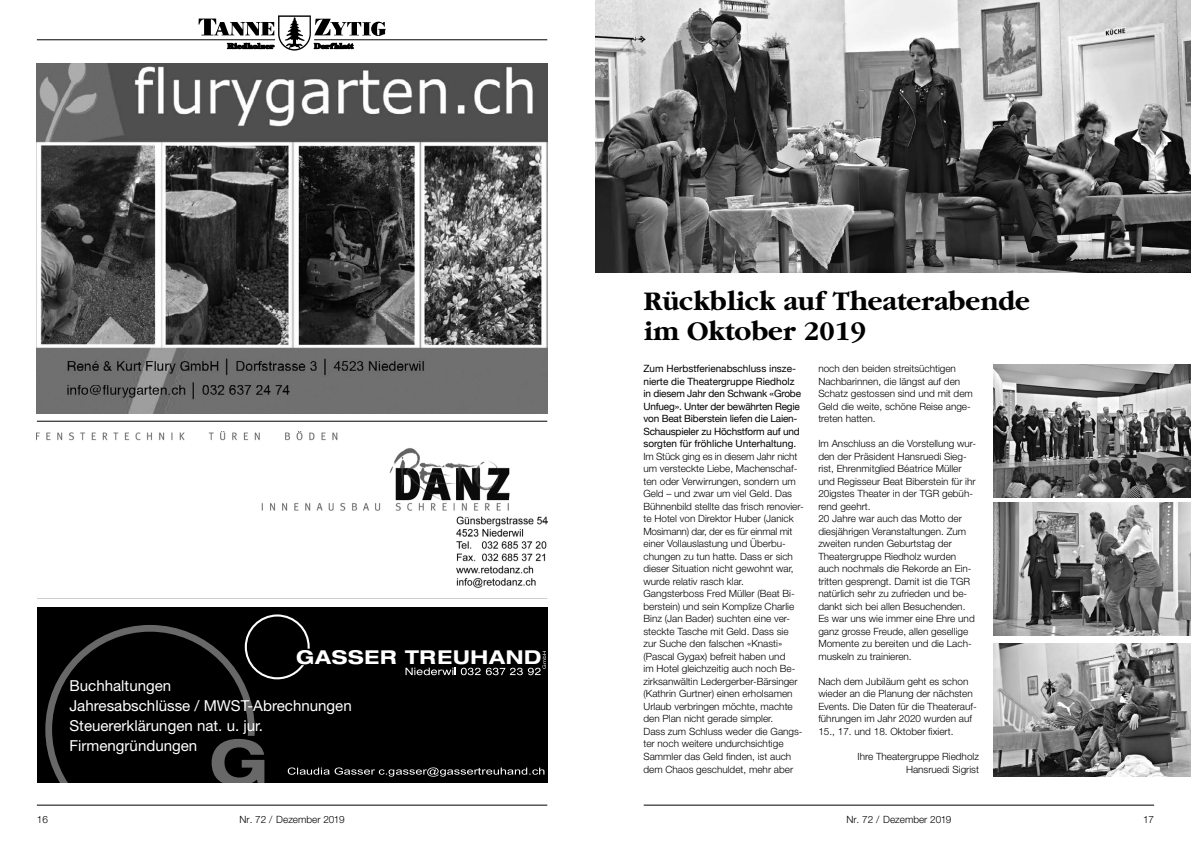
<style>
.page{position:relative;width:1191px;height:842px;background:#fff}
.page>*{position:absolute;margin:0;border:0;box-sizing:border-box;transform-origin:0 0}
.t1{font:700 expanded 62.4px "Helvetica Neue";color:#686868}
.t2{font:700 28px/30px "Garamond";color:#000}
.t3{font:700 expanded 19.1px "Helvetica Neue";letter-spacing:.04em;color:#fff}
.t4{font:15.1px/20.1px "Helvetica Neue";color:#fff}
.t5{font:300 10px/12.5px "Helvetica Neue";color:#000}
.t6{font:10px/12.5px "Helvetica Neue";letter-spacing:-.02em;color:#000}
</style>
<div class="page">
<svg style="left:198px;top:15px;width:188px;height:36px"></svg>
<hr style="left:37px;top:40px;width:238px;height:1px;background:#000">
<hr style="left:314px;top:40px;width:233px;height:1px;background:#000">
<hr style="left:37px;top:805px;width:510px;height:1px;background:#000">
<hr style="left:643px;top:805px;width:511px;height:1px;background:#000">
<img style="left:993px;top:364px;width:198px;height:133px">
<img style="left:993px;top:502px;width:198px;height:133px">
<img style="left:993px;top:643px;width:198px;height:133px">
<img style="left:595px;top:0;width:596px;height:273px">
<div style="left:37px;top:608px;width:510px;height:175px;background:#000"></div>
<svg style="left:45px;top:614px;width:501px;height:169px"></svg>
<hr style="left:37px;top:597px;width:510px;height:1px;background:#000">
<img style="left:37px;top:431px;width:510px;height:157px">
<hr style="left:37px;top:421px;width:510px;height:1px;background:#000">
<img style="left:37px;top:64px;width:510px;height:350px">
<h3 class="t3" style="left:296px;top:645px;width:247px">GASSER TREUHAND</h3>
<h3 class="t4" style="left:69px;top:675px;width:284px">Buchhaltungen<br>Jahresabschlüsse / MWST-Abrechnungen<br>Steuererklärungen nat. u. jur.<br>Firmengründungen</h3>
<h1 class="t1" style="left:209px;top:723px;width:60px">G</h1>
<h2 class="t2" style="left:644px;top:287px;width:387px">Rückblick auf Theaterabende im Oktober 2019</h2>
<p class="t6" style="left:643px;top:363px;width:159px">Zum Herbstferienabschluss insze&shy;nierte die Theatergruppe Riedholz in diesem Jahr den Schwank «Grobe Unfueg». Unter der bewährten Regie von Beat Biberstein liefen die Laien-Schauspieler zu Höchstform auf und sorgten für fröhliche Unterhaltung.</p>
<p class="t5" style="left:643px;top:450px;width:162px">Im Stück ging es in diesem Jahr nicht um versteckte Liebe, Machenschaf&shy;ten oder Verwirrungen, sondern um Geld – und zwar um viel Geld. Das Bühnenbild stellte das frisch renovier&shy;te Hotel von Direktor Huber (Janick Mosimann) dar, der es für einmal mit einer Vollauslastung und Überbu&shy;chungen zu tun hatte. Dass er sich dieser Situation nicht gewohnt war, wurde relativ rasch klar.<br>Gangsterboss Fred Müller (Beat Bi&shy;berstein) und sein Komplize Charlie Binz (Jan Bader) suchten eine ver&shy;steckte Tasche mit Geld. Dass sie zur Suche den falschen «Knasti» (Pascal Gygax) befreit haben und<br>im Hotel gleichzeitig auch noch Be&shy;zirksanwältin Ledergerber-Bärsinger (Kathrin Gurtner) einen erholsamen Urlaub verbringen möchte, machte den Plan nicht gerade simpler.<br>Dass zum Schluss weder die Gangs&shy;ter noch weitere undurchsichtige Sammler das Geld finden, ist auch dem Chaos geschuldet, mehr aber</p>
<p class="t5" style="left:818px;top:362px;width:156px">noch den beiden streitsüchtigen<br>Nachbarinnen, die längst auf den<br>Schatz gestossen sind und mit dem<br>Geld die weite, schöne Reise ange&shy;treten hatten.</p>
<p class="t5" style="left:818px;top:437px;width:159px">Im Anschluss an die Vorstellung wur&shy;den der Präsident Hansruedi Sieg&shy;rist, Ehrenmitglied Béatrice Müller und Regisseur Beat Biberstein für ihr<br>20igstes Theater in der TGR gebüh&shy;rend geehrt.<br>20 Jahre war auch das Motto der diesjährigen Veranstaltungen. Zum zweiten runden Geburtstag der<br>Theatergruppe Riedholz wurden auch nochmals die Rekorde an Ein&shy;tritten gesprengt. Damit ist die TGR natürlich sehr zu zufrieden und be&shy;dankt sich bei allen Besuchenden.<br>Es war uns wie immer eine Ehre und ganz grosse Freude, allen gesellige<br>Momente zu bereiten und die Lach&shy;muskeln zu trainieren.</p>
<p class="t5" style="left:818px;top:675px;width:160px">Nach dem Jubiläum geht es schon wieder an die Planung der nächsten Events. Die Daten für die Theaterauf&shy;führungen im Jahr 2020 wurden auf 15., 17. und 18. Oktober fixiert.</p>
<p class="t5" style="left:857px;top:750px;width:123px">Ihre Theatergruppe Riedholz</p>
<p class="t5" style="left:906px;top:762px;width:74px">Hansruedi Sigrist</p>
<p class="t5" style="left:37px;top:812px;width:13px">16</p>
<p class="t5" style="left:239px;top:812px;width:107px">Nr. 72 / Dezember 2019</p>
<p class="t5" style="left:846px;top:812px;width:107px">Nr. 72 / Dezember 2019</p>
<p class="t5" style="left:1143px;top:812px;width:13px">17</p>
</div>
